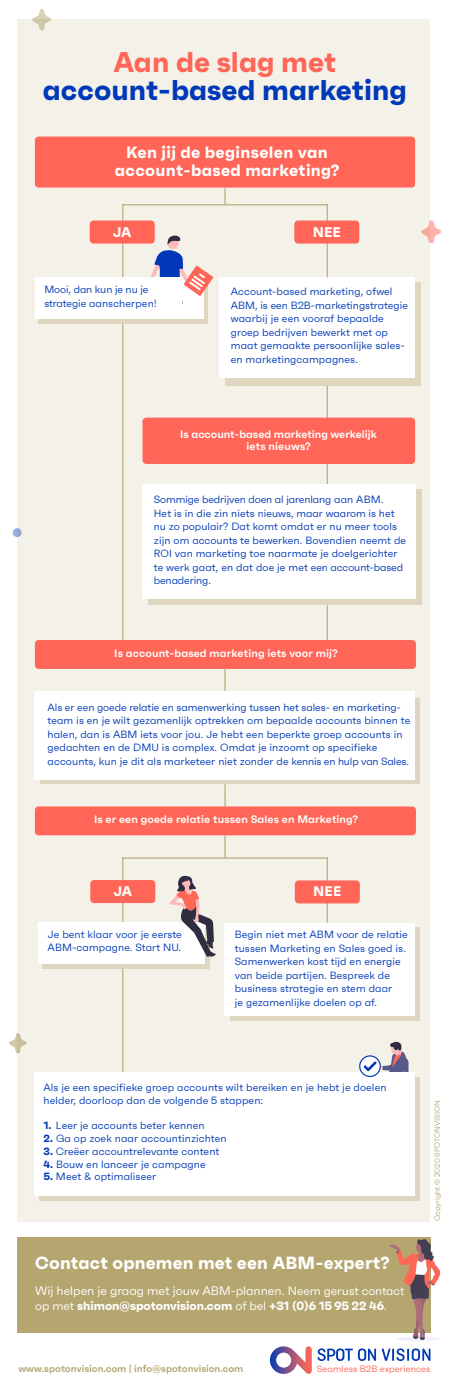
<style>
.page{position:relative;width:450px;height:1388px;background:#fff}
.page>*{position:absolute;margin:0;border:0;box-sizing:border-box;transform-origin:0 0}
.t1{font:700 28.5px "Faktum";color:#0039b7}
.t2{font:700 28.5px "Faktum";color:#ff6657}
.t3{font:700 17.62px "Faktum";letter-spacing:.01em;color:#fff}
.t4{font:700 16.35px/18.6px "Faktum";letter-spacing:.02em;color:#fff;text-align:center}
.t5{font:700 13.95px "Faktum";letter-spacing:.01em;color:#fff}
.t6{font:12.38px "Faktum";letter-spacing:-.005em;color:#fff}
.t7{font:700 12px "Faktum";letter-spacing:-.005em;color:#fff}
.t8{font:600 10.88px/12.4px "Faktum";letter-spacing:.01em;color:#fff;text-align:center}
.t9{font:10.5px/13.5px "Faktum";letter-spacing:.01em;color:#0039b7}
.t10{font:10.5px/13.5px "Faktum";letter-spacing:-.01em;color:#0039b7}
.t11{font:600 9.75px "Faktum";color:#b5a670}
.t12{font:9.23px "Faktum";color:#ff6756}
.t13{font:7.43px "Faktum";color:#b5a670}
.s1{font-weight:700}
.s2{font-size:12px}
.s3{font-weight:400}
</style>
<div class="page">
<div style="left:17px;top:19px;width:413px;height:1202px;background:#f4f1e9"></div>
<svg style="left:32px;top:9px;width:19px;height:22px"></svg>
<svg style="left:421px;top:220px;width:21px;height:23px"></svg>
<svg style="left:13px;top:528px;width:9px;height:9px"></svg>
<div style="left:35px;top:137px;width:380px;height:51px;background:#ff6657;border-radius:4px"></div>
<div style="left:35px;top:640px;width:381px;height:29px;background:#ff6657;border-radius:4px"></div>
<div style="left:35px;top:806px;width:381px;height:29px;background:#ff6657;border-radius:4px"></div>
<div style="left:226px;top:282px;width:195px;height:103px;background:#ded6be"></div>
<div style="left:148px;top:489px;width:273px;height:116px;background:#ded6be"></div>
<svg style="left:230px;top:927px;width:190px;height:94px;background:#e1dac5"></svg>
<div style="left:143px;top:484px;width:273px;height:115px;background:#fff"></div>
<div style="left:224px;top:922px;width:191px;height:93px;background:#fff"></div>
<svg style="left:382px;top:1348px;width:48px;height:13px"></svg>
<svg style="left:270px;top:1346px;width:106px;height:27px"></svg>
<div style="left:17px;top:1237px;width:413px;height:96px;background:#b5a670"></div>
<svg style="left:9px;top:1033px;width:18px;height:20px"></svg>
<div style="left:220px;top:277px;width:195px;height:101px;background:#fff"></div>
<hr style="left:122px;top:204px;width:206px;height:1px;background:#b5a670">
<hr style="left:122px;top:857px;width:206px;height:1px;background:#b5a670">
<hr style="left:122px;top:204px;width:1px;height:78px;background:#b5a670">
<hr style="left:122px;top:857px;width:1px;height:65px;background:#b5a670">
<hr style="left:122px;top:968px;width:1px;height:105px;background:#b5a670">
<hr style="left:122px;top:324px;width:1px;height:316px;background:#b5a670">
<hr style="left:327px;top:204px;width:1px;height:73px;background:#b5a670">
<hr style="left:327px;top:857px;width:1px;height:65px;background:#b5a670">
<hr style="left:327px;top:385px;width:1px;height:99px;background:#b5a670">
<hr style="left:327px;top:605px;width:1px;height:35px;background:#b5a670">
<svg style="left:224px;top:187px;width:2px;height:18px"></svg>
<hr style="left:224px;top:835px;width:2px;height:23px;background:#b5a670">
<hr style="left:224px;top:784px;width:2px;height:22px;background:#b5a670">
<hr style="left:224px;top:669px;width:2px;height:22px;background:#b5a670">
<div style="left:90px;top:220px;width:65px;height:23px;background:#ff6657;border-radius:4px"></div>
<div style="left:294px;top:220px;width:65px;height:23px;background:#ff6657;border-radius:4px"></div>
<div style="left:39px;top:282px;width:169px;height:42px;background:#ded6be"></div>
<div style="left:35px;top:277px;width:168px;height:42px;background:#fff"></div>
<div style="left:142px;top:417px;width:273px;height:47px;background:#ff6657;border-radius:4px"></div>
<div style="left:90px;top:880px;width:65px;height:23px;background:#ff6657;border-radius:4px"></div>
<div style="left:295px;top:880px;width:65px;height:23px;background:#ff6657;border-radius:4px"></div>
<svg style="left:42px;top:957px;width:167px;height:11px"></svg>
<div style="left:38px;top:922px;width:167px;height:41px;background:#fff"></div>
<svg style="left:39px;top:1077px;width:381px;height:123px;background:#e2dcc7"></svg>
<div style="left:35px;top:1072px;width:380px;height:123px;background:#fff"></div>
<div style="left:40px;top:698px;width:380px;height:86px;background:#ded6be"></div>
<div style="left:35px;top:691px;width:380px;height:89px;background:#fff"></div>
<svg style="left:148px;top:235px;width:65px;height:61px"></svg>
<svg style="left:169px;top:875px;width:47px;height:82px"></svg>
<svg style="left:360px;top:1056px;width:20px;height:20px"></svg>
<div style="left:359px;top:1055px;width:22px;height:22px;border:1px solid #0039b7;border-radius:50%"></div>
<svg style="left:364px;top:1041px;width:45px;height:30px"></svg>
<div style="left:397px;top:1336px;width:44px;height:5px;background:#fafaff;border-radius:50%"></div>
<svg style="left:389px;top:1239px;width:51px;height:102px"></svg>
<h1 class="t2" style="left:114px;top:44px;width:224px">Aan de slag met</h1>
<h1 class="t1" style="left:43px;top:72px;width:366px">account-based marketing</h1>
<h3 class="t4" style="left:115px;top:142px;width:226px">Ken jij de beginselen van account-based marketing?</h3>
<h3 class="t5" style="left:113px;top:223px;width:20px">JA</h3>
<h3 class="t5" style="left:313px;top:223px;width:30px">NEE</h3>
<p class="t10" style="left:44px;top:283px;width:114px">Mooi, dan kun je nu je strategie aanscherpen!</p>
<p class="t9" style="left:231px;top:285px;width:179px">Account-based marketing, ofwel<br>ABM, is een B2B-marketingstrategie waarbij je een vooraf bepaalde groep bedrijven bewerkt met op maat gemaakte persoonlijke sales&shy;en marketingcampagnes.</p>
<p class="t8" style="left:180px;top:427px;width:198px">Is account-based marketing werkelijk iets nieuws?</p>
<p class="t9" style="left:154px;top:493px;width:254px">Sommige bedrijven doen al jarenlang aan ABM.<br>Het is in die zin niets nieuws, maar waarom is het nu zo populair? Dat komt omdat er nu meer tools zijn om accounts te bewerken. Bovendien neemt de ROI van marketing toe naarmate je doelgerichter te werk gaat, en dat doe je met een account-based benadering.</p>
<p class="t8" style="left:114px;top:646px;width:225px">Is account-based marketing iets voor mij?</p>
<p class="t9" style="left:48px;top:700px;width:364px">Als er een goede relatie en samenwerking tussen het sales- en marketing&shy;team is en je wilt gezamenlijk optrekken om bepaalde accounts binnen te halen, dan is ABM iets voor jou. Je hebt een beperkte groep accounts in gedachten en de DMU is complex. Omdat je inzoomt op specifieke accounts, kun je dit als marketeer niet zonder de kennis en hulp van Sales.</p>
<p class="t8" style="left:94px;top:812px;width:266px">Is er een goede relatie tussen Sales en Marketing?</p>
<h3 class="t5" style="left:113px;top:882px;width:20px">JA</h3>
<h3 class="t5" style="left:313px;top:882px;width:30px">NEE</h3>
<p class="t9" style="left:48px;top:927px;width:136px">Je bent klaar voor je eerste<br>ABM-campagne. Start NU.</p>
<p class="t9" style="left:235px;top:927px;width:175px">Begin niet met ABM voor de relatie tussen Marketing en Sales goed is.<br>Samenwerken kost tijd en energie van beide partijen. Bespreek de business strategie en stem daar<br>je gezamenlijke doelen op af.</p>
<p class="t9" style="left:44px;top:1081px;width:345px;line-height:12.8px">Als je een specifieke groep accounts wilt bereiken en je hebt je doelen helder, doorloop dan de volgende 5 stappen:</p>
<p class="t9" style="left:44px;top:1118px;width:163px"><span class="s1">1.</span> Leer je accounts beter kennen</p>
<p class="t9" style="left:44px;top:1131px;width:185px"><span class="s1">2.</span> Ga op zoek naar accountinzichten</p>
<p class="t9" style="left:44px;top:1144px;width:177px"><span class="s1">3.</span> Creëer accountrelevante content</p>
<p class="t9" style="left:44px;top:1157px;width:164px"><span class="s1">4.</span> Bouw en lanceer je campagne</p>
<p class="t9" style="left:44px;top:1169px;width:114px"><span class="s1">5.</span> Meet &amp; optimaliseer</p>
<h2 class="t3" style="left:35px;top:1251px;width:356px">Contact opnemen met een ABM-expert?</h2>
<p class="t6" style="left:35px;top:1283px;width:371px">Wij helpen je graag met jouw ABM-plannen. <span class="s2">Neem gerust contact</span></p>
<p class="t7" style="left:35px;top:1298px;width:353px"><span class="s3">op met</span> shimon@spotonvision.com <span class="s3">of bel</span> +31 (0)6 15 95 22 46<span class="s3">.</span></p>
<p class="t13" style="left:433px;top:1221px;width:123px;rotate:-90deg">Copyright © 2020 SPOTONVISION</p>
<p class="t11" style="left:18px;top:1362px;width:227px">www.spotonvision.com | info@spotonvision.com</p>
<p class="t12" style="left:317px;top:1363px;width:115px">Seamless B2B experiences</p>
</div>
